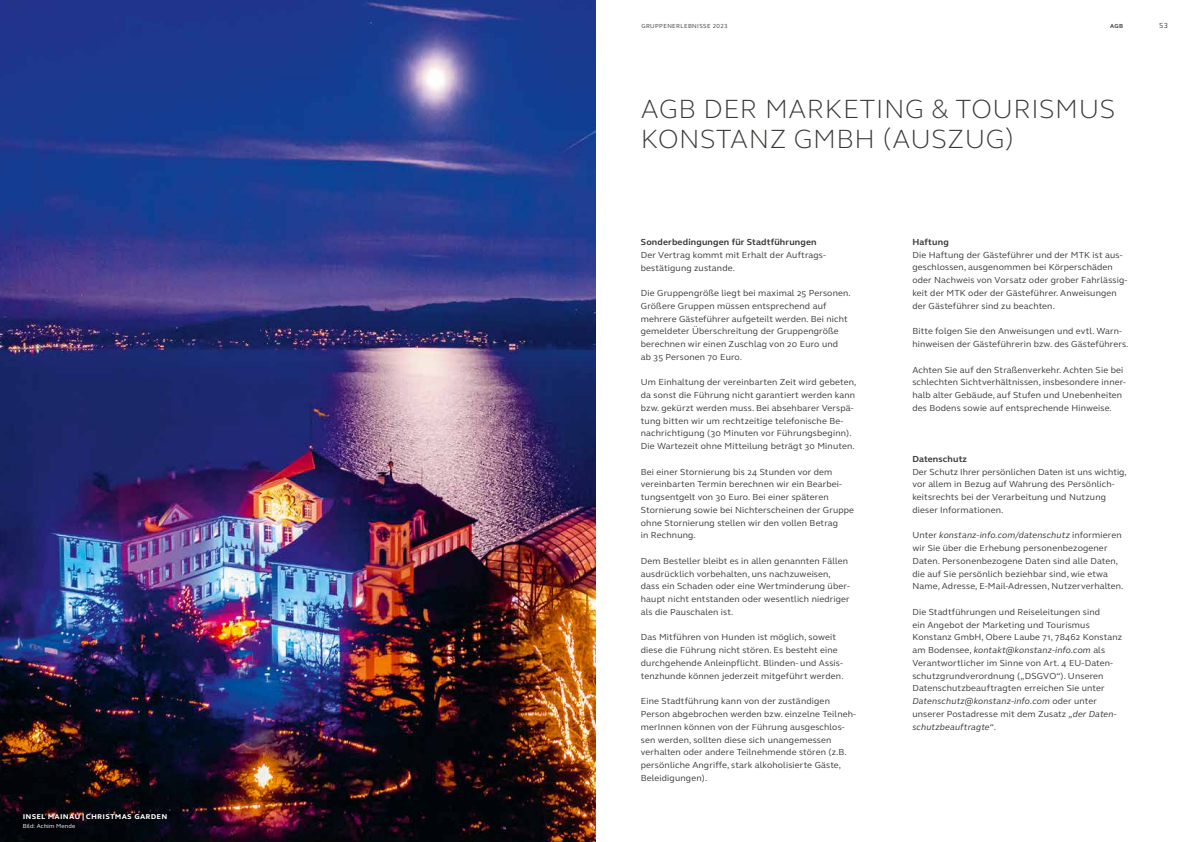
<style>
.page{position:relative;width:1191px;height:842px;background:#fff}
.page>*{position:absolute;margin:0;border:0;box-sizing:border-box;transform-origin:0 0}
.t1{font:300 27px/30px "FS Elliot Pro";letter-spacing:.02em;color:#383937}
.t2{font:700 9.2px "FS Elliot Pro";color:#fff}
.t3{font:9px/12.8px "FS Elliot Pro";letter-spacing:.02em;color:#383937}
.t4{font:700 9px "FS Elliot Pro";letter-spacing:.02em;color:#383937}
.t5{font:7.5px "FS Elliot Pro";color:#383937}
.t6{font:6px "FS Elliot Pro";letter-spacing:.06em;color:#383937}
.t7{font:6px "FS Elliot Pro";letter-spacing:.02em;color:#fff}
.t8{font:700 6px "FS Elliot Pro";color:#383937}
.s1{font-weight:800;font-size:6.7px}
.s2{font-style:italic}
</style>
<div class="page">
<img style="left:0;top:0;width:595px;height:842px">
<div style="left:17px;top:808px;width:156px;height:18px;background:#000;opacity:.5"></div>
<div style="left:17px;top:817px;width:64px;height:16px;background:#000;opacity:.5"></div>
<p class="t2" style="left:23px;top:810px;width:146px">insel mainau <span class="s1">|</span> christmas garden</p>
<p class="t7" style="left:23px;top:822px;width:54px">Bild: Achim Mende</p>
<p class="t6" style="left:641px;top:22px;width:88px">GRUPPENERLEBNISSE 2023</p>
<p class="t8" style="left:1110px;top:22px;width:15px">AGB</p>
<p class="t5" style="left:1159px;top:20px;width:10px">53</p>
<h1 class="t1" style="left:641px;top:93px;width:476px">AGB DER MARKETING &amp; TOURISMUS<br>KONSTANZ GMBH (AUSZUG)</h1>
<p class="t4" style="left:641px;top:236px;width:177px">Sonderbedingungen für Stadtführungen</p>
<p class="t3" style="left:641px;top:248px;width:186px">Der Vertrag kommt mit Erhalt der Auftrags&shy;bestätigung zustande.</p>
<p class="t3" style="left:641px;top:286px;width:211px">Die Gruppengröße liegt bei maximal 25 Personen.<br>Größere Gruppen müssen entsprechend auf mehrere Gästeführer aufgeteilt werden. Bei nicht gemeldeter Überschreitung der Gruppengröße berechnen wir einen Zuschlag von 20 Euro und<br>ab 35 Personen 70 Euro.</p>
<p class="t3" style="left:641px;top:376px;width:217px">Um Einhaltung der vereinbarten Zeit wird gebeten, da sonst die Führung nicht garantiert werden kann bzw. gekürzt werden muss. Bei absehbarer Verspä&shy;tung bitten wir um rechtzeitige telefonische Be&shy;nachrichtigung (30 Minuten vor Führungsbeginn).<br>Die Wartezeit ohne Mitteilung beträgt 30 Minuten.</p>
<p class="t3" style="left:641px;top:465px;width:215px">Bei einer Stornierung bis 24 Stunden vor dem vereinbarten Termin berechnen wir ein Bearbei&shy;tungsentgelt von 30 Euro. Bei einer späteren Stornierung sowie bei Nichterscheinen der Gruppe ohne Stornierung stellen wir den vollen Betrag<br>in Rechnung.</p>
<p class="t3" style="left:641px;top:554px;width:210px">Dem Besteller bleibt es in allen genannten Fällen ausdrücklich vorbehalten, uns nachzuweisen, dass ein Schaden oder eine Wertminderung über&shy;haupt nicht entstanden oder wesentlich niedriger als die Pauschalen ist.</p>
<p class="t3" style="left:641px;top:631px;width:204px">Das Mitführen von Hunden ist möglich, soweit diese die Führung nicht stören. Es besteht eine durchgehende Anleinpflicht. Blinden- und Assis&shy;tenzhunde können jederzeit mitgeführt werden.</p>
<p class="t3" style="left:641px;top:695px;width:217px">Eine Stadtführung kann von der zuständigen Person abgebrochen werden bzw. einzelne Teilneh&shy;merInnen können von der Führung ausgeschlos&shy;sen werden, sollten diese sich unangemessen verhalten oder andere Teilnehmende stören (z.B. persönliche Angriffe, stark alkoholisierte Gäste, Beleidigungen).</p>
<p class="t4" style="left:912px;top:236px;width:38px">Haftung</p>
<p class="t3" style="left:912px;top:248px;width:216px">Die Haftung der Gästeführer und der MTK ist aus&shy;geschlossen, ausgenommen bei Körperschäden oder Nachweis von Vorsatz oder grober Fahrlässig&shy;keit der MTK oder der Gästeführer. Anweisungen der Gästeführer sind zu beachten.</p>
<p class="t3" style="left:912px;top:325px;width:218px">Bitte folgen Sie den Anweisungen und evtl. Warn&shy;hinweisen der Gästeführerin bzw. des Gästeführers.</p>
<p class="t3" style="left:912px;top:363px;width:215px">Achten Sie auf den Straßenverkehr. Achten Sie bei schlechten Sichtverhältnissen, insbesondere inner&shy;halb alter Gebäude, auf Stufen und Unebenheiten des Bodens sowie auf entsprechende Hinweise.</p>
<p class="t4" style="left:912px;top:453px;width:56px">Datenschutz</p>
<p class="t3" style="left:912px;top:465px;width:216px">Der Schutz Ihrer persönlichen Daten ist uns wichtig, vor allem in Bezug auf Wahrung des Persönlich&shy;keitsrechts bei der Verarbeitung und Nutzung dieser Informationen.</p>
<p class="t3" style="left:912px;top:529px;width:213px">Unter <span class="s2">konstanz-info.com/datenschutz</span> informieren wir Sie über die Erhebung personenbezogener Daten. Personenbezogene Daten sind alle Daten, die auf Sie persönlich beziehbar sind, wie etwa Name, Adresse, E-Mail-Adressen, Nutzerverhalten.</p>
<p class="t3" style="left:912px;top:605px;width:211px">Die Stadtführungen und Reiseleitungen sind<br>ein Angebot der Marketing und Tourismus Konstanz GmbH, Obere Laube 71, 78462 Konstanz am Bodensee, <span class="s2">kontakt@konstanz-info.com</span> als Verantwortlicher im Sinne von Art. 4 EU-Daten&shy;schutzgrundverordnung („DSGVO“). Unseren Datenschutzbeauftragten erreichen Sie unter <span class="s2">Datenschutz@konstanz-info.com</span> oder unter unserer Postadresse mit dem Zusatz <span class="s2">„der Daten&shy;schutzbeauftragte“</span>.</p>
</div>
